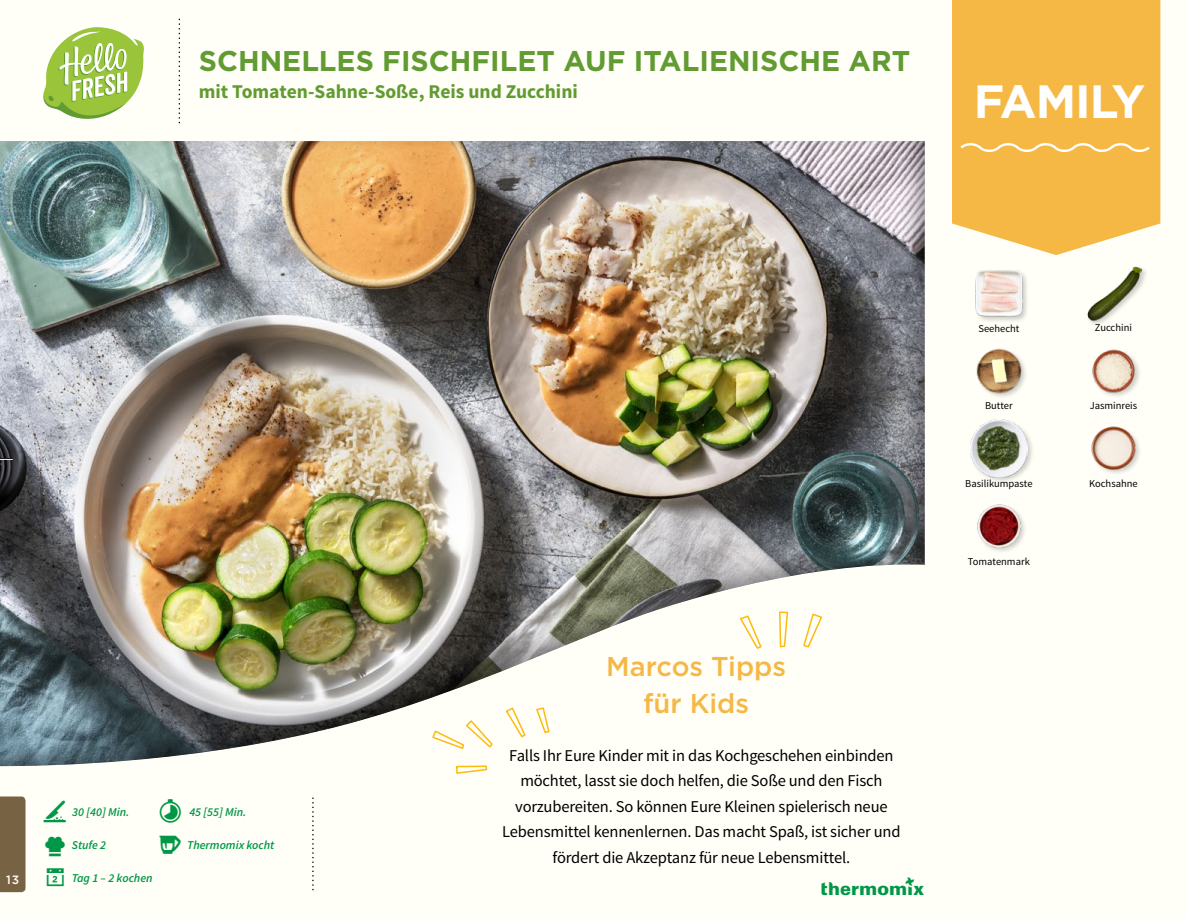
<style>
.page{position:relative;width:1188px;height:918px;background:#fffef7}
.page>*{position:absolute;margin:0;border:0;box-sizing:border-box;transform-origin:0 0}
.t1{font:700 46.65px "Gotham";letter-spacing:-.02em;color:#fff}
.t2{font:700 28.5px "Gotham";color:#619b31}
.t3{font:500 27.15px/36.3px "Gotham";color:#f5b845;text-align:center}
.t4{font:700 19.5px "Source Sans Pro";color:#619b31}
.t5{font:16.5px/25.5px "Source Sans Pro";letter-spacing:-.01em;color:#000;text-align:center}
.t6{font:italic 600 12px "Source Sans Pro";color:#009847}
.t7{font:500 12px "Gotham";color:#fffef7}
.t8{font:10.5px "Source Sans Pro";color:#000}
</style>
<div class="page">
<svg style="left:43px;top:27px;width:101px;height:92px"></svg>
<div style="left:0;top:796px;width:26px;height:96px;background:#786244"></div>
<img style="left:977px;top:504px;width:48px;height:48px">
<img style="left:1091px;top:426px;width:49px;height:47px">
<div style="left:969px;top:419px;width:65px;height:65px;background:#000;opacity:.2"></div>
<img style="left:970px;top:420px;width:58px;height:57px">
<img style="left:976px;top:348px;width:50px;height:49px">
<img style="left:1092px;top:349px;width:47px;height:47px">
<div style="left:1086px;top:265px;width:63px;height:63px;background:#000;opacity:.2"></div>
<img style="left:1086px;top:265px;width:56px;height:56px">
<img style="left:975px;top:270px;width:52px;height:51px">
<div style="left:952px;top:0;width:208px;height:255px;background:#f5b845"></div>
<svg style="left:958px;top:140px;width:194px;height:15px;background:#f6c363"></svg>
<svg style="left:456px;top:766px;width:32px;height:8px"></svg>
<div style="left:0;top:141px;width:925px;height:625px;background:#000;opacity:.38"></div>
<svg style="left:0;top:458px;width:13px;height:2px"></svg>
<h2 class="t2" style="left:199px;top:42px;width:713px">SCHNELLES FISCHFILET AUF ITALIENISCHE ART</h2>
<p class="t4" style="left:199px;top:79px;width:381px">mit Tomaten-Sahne-Soße, Reis und Zucchini</p>
<h1 class="t1" style="left:974px;top:70px;width:173px">FAMILY</h1>
<p class="t7" style="left:6px;top:872px;width:14px">1 31</p>
<p class="t6" style="left:72px;top:805px;width:59px">30 [40] Min.</p>
<p class="t6" style="left:189px;top:805px;width:59px">45 [55] Min.</p>
<p class="t6" style="left:72px;top:838px;width:36px">Stufe 2</p>
<p class="t6" style="left:187px;top:838px;width:89px">Thermomix kocht</p>
<p class="t6" style="left:72px;top:870px;width:82px">Tag 1 – 2 kochen</p>
<h3 class="t3" style="left:606px;top:648px;width:181px">Marcos Tipps für Kids</h3>
<p class="t5" style="left:502px;top:743px;width:400px">Falls Ihr Eure Kinder mit in das Kochgeschehen einbinden möchtet, lasst sie doch helfen, die Soße und den Fisch vorzubereiten. So können Eure Kleinen spielerisch neue Lebensmittel kennenlernen. Das macht Spaß, ist sicher und fördert die Akzeptanz für neue Lebensmittel.</p>
<p class="t8" style="left:978px;top:322px;width:42px">Seehecht</p>
<p class="t8" style="left:1095px;top:321px;width:39px">Zucchini</p>
<p class="t8" style="left:985px;top:399px;width:29px">Butter</p>
<p class="t8" style="left:1090px;top:399px;width:49px">Jasminreis</p>
<p class="t8" style="left:965px;top:477px;width:69px">Basilikumpaste</p>
<p class="t8" style="left:1089px;top:477px;width:50px">Kochsahne</p>
<p class="t8" style="left:968px;top:555px;width:64px">Tomatenmark</p>
</div>
